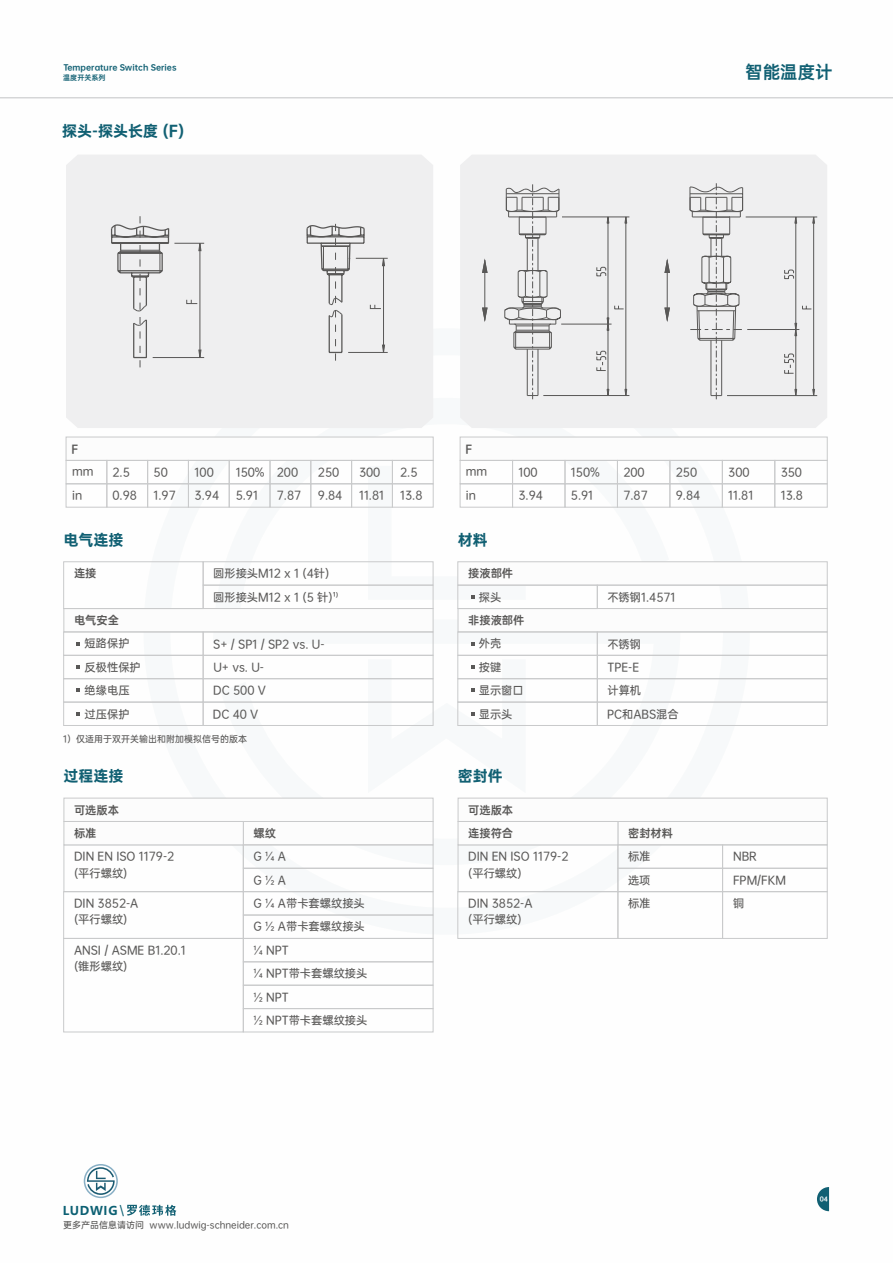
<style>
.page{position:relative;width:893px;height:1263px;background:#fff}
.page>*{position:absolute;margin:0;border:0;box-sizing:border-box;transform-origin:0 0}
.t1{font:17.55px "OPPO Sans B";color:#116073}
.t2{font:15px "OPPO Sans H";color:#116073}
.t3{font:700 12px "Microsoft Ya Hei";letter-spacing:.06em;color:#0c6073}
.t4{font:11.25px/23.4px "OPPO Sans M";color:#595857}
.t5{font:11.25px "OPPO Sans B";color:#595857}
.t6{font:9px "OPPO Sans M";color:#595857}
.t7{font:7.8px "OPPO Sans H";color:#116073}
.t8{font:7.05px "OPPO Sans B";color:#116073}
.t9{font:6px "OPPO Sans H";color:#fff}
.s1{font-family:"Arial";font-weight:400;font-size:15.15px}
</style>
<div class="page">
<hr style="left:0;top:97px;width:893px;height:1px;background:#c9cacb">
<svg style="left:143px;top:436px;width:607px;height:499px"></svg>
<div style="left:66px;top:155px;width:367px;height:273px;background:#efeff0"></div>
<div style="left:460px;top:155px;width:367px;height:273px;background:#efeff0"></div>
<hr style="left:174px;top:243px;width:30px;height:1px;background:#595857">
<hr style="left:153px;top:357px;width:51px;height:1px;background:#595857">
<svg style="left:198px;top:243px;width:4px;height:8px"></svg>
<svg style="left:186px;top:299px;width:12px;height:5px"></svg>
<hr style="left:200px;top:243px;width:1px;height:114px;background:#595857">
<svg style="left:110px;top:215px;width:60px;height:152px"></svg>
<hr style="left:356px;top:258px;width:32px;height:1px;background:#595857">
<hr style="left:348px;top:352px;width:40px;height:1px;background:#595857">
<svg style="left:482px;top:259px;width:6px;height:14px"></svg>
<svg style="left:482px;top:308px;width:6px;height:14px"></svg>
<hr style="left:485px;top:260px;width:1px;height:61px;background:#595857">
<svg style="left:504px;top:184px;width:126px;height:215px"></svg>
<svg style="left:689px;top:183px;width:128px;height:216px"></svg>
<svg style="left:664px;top:259px;width:6px;height:14px"></svg>
<svg style="left:664px;top:308px;width:6px;height:14px"></svg>
<hr style="left:667px;top:260px;width:1px;height:61px;background:#595857">
<svg style="left:198px;top:349px;width:4px;height:8px"></svg>
<svg style="left:305px;top:218px;width:80px;height:143px"></svg>
<svg style="left:66px;top:437px;width:367px;height:70px"></svg>
<svg style="left:460px;top:437px;width:368px;height:70px"></svg>
<svg style="left:457px;top:561px;width:371px;height:165px"></svg>
<svg style="left:63px;top:561px;width:370px;height:165px"></svg>
<svg style="left:63px;top:798px;width:370px;height:234px"></svg>
<svg style="left:457px;top:798px;width:371px;height:141px"></svg>
<svg style="left:817px;top:1187px;width:12px;height:24px"></svg>
<svg style="left:84px;top:1164px;width:34px;height:34px"></svg>
<svg style="left:127px;top:1205px;width:49px;height:11px"></svg>
<p class="t7" style="left:63px;top:63px;width:115px">Temperature Switch Series</p>
<p class="t8" style="left:63px;top:74px;width:44px">温度开关系列</p>
<h2 class="t2" style="left:62px;top:123px;width:124px">探头-探头长度 (F)</h2>
<h1 class="t1" style="left:745px;top:63px;width:89px">智能温度计</h1>
<p class="t5" style="left:72px;top:443px;width:8px">F</p>
<p class="t4" style="left:72px;top:458px;width:23px;line-height:24.6px">mm in</p>
<p class="t4" style="left:112px;top:460px;width:26px">2.5<br>0.98</p>
<p class="t4" style="left:154px;top:460px;width:16px">50</p>
<p class="t4" style="left:195px;top:460px;width:21px">100</p>
<p class="t4" style="left:236px;top:460px;width:64px">150% 200</p>
<p class="t4" style="left:318px;top:460px;width:23px">250</p>
<p class="t4" style="left:359px;top:460px;width:23px">300</p>
<p class="t4" style="left:400px;top:460px;width:19px">2.5</p>
<p class="t4" style="left:154px;top:484px;width:24px">1.97</p>
<p class="t4" style="left:195px;top:484px;width:26px">3.94</p>
<p class="t4" style="left:236px;top:484px;width:24px">5.91</p>
<p class="t4" style="left:277px;top:484px;width:26px">7.87</p>
<p class="t4" style="left:318px;top:484px;width:26px">9.84</p>
<p class="t4" style="left:359px;top:484px;width:27px">11.81</p>
<p class="t4" style="left:400px;top:484px;width:24px">13.8</p>
<p class="t5" style="left:466px;top:443px;width:8px">F</p>
<p class="t4" style="left:466px;top:458px;width:23px;line-height:24.6px">mm in</p>
<p class="t4" style="left:518px;top:460px;width:26px">100<br>3.94</p>
<p class="t4" style="left:571px;top:460px;width:30px">150%</p>
<p class="t4" style="left:623px;top:460px;width:23px">200</p>
<p class="t4" style="left:676px;top:460px;width:23px">250</p>
<p class="t4" style="left:728px;top:460px;width:23px">300</p>
<p class="t4" style="left:781px;top:460px;width:23px">350</p>
<p class="t4" style="left:571px;top:484px;width:24px">5.91</p>
<p class="t4" style="left:623px;top:484px;width:26px">7.87</p>
<p class="t4" style="left:676px;top:484px;width:26px">9.84</p>
<p class="t4" style="left:728px;top:484px;width:27px">11.81</p>
<p class="t4" style="left:781px;top:484px;width:24px">13.8</p>
<h2 class="t2" style="left:64px;top:532px;width:61px">电气连接</h2>
<h2 class="t2" style="left:458px;top:532px;width:31px">材料</h2>
<p class="t5" style="left:74px;top:568px;width:24px">连接</p>
<p class="t4" style="left:213px;top:562px;width:127px">圆形接头M12 x 1 (4针)圆形接头M12 x 1 (5 针)¹⁾</p>
<p class="t5" style="left:74px;top:614px;width:46px">电气安全</p>
<p class="t4" style="left:85px;top:632px;width:58px">短路保护反极性保护绝缘电压过压保护</p>
<p class="t4" style="left:213px;top:632px;width:113px">S+ / SP1 / SP2 vs. U-</p>
<p class="t4" style="left:213px;top:655px;width:52px">U+ vs. U-</p>
<p class="t4" style="left:213px;top:679px;width:55px">DC 500 V<br>DC 40 V</p>
<p class="t5" style="left:468px;top:568px;width:46px">接液部件</p>
<p class="t4" style="left:479px;top:585px;width:24px">探头</p>
<p class="t5" style="left:468px;top:614px;width:58px">非接液部件</p>
<p class="t4" style="left:479px;top:632px;width:46px">外壳<br>按键<br>显示窗口显示头</p>
<p class="t4" style="left:607px;top:585px;width:70px">不锈钢1.4571</p>
<p class="t4" style="left:607px;top:632px;width:35px">不锈钢</p>
<p class="t4" style="left:607px;top:655px;width:33px">TPE-E</p>
<p class="t4" style="left:607px;top:679px;width:73px">计算机<br>PC和ABS混合</p>
<p class="t6" style="left:63px;top:734px;width:185px">1）仅适用于双开关输出和附加模拟信号的版本</p>
<h2 class="t2" style="left:64px;top:769px;width:61px">过程连接</h2>
<p class="t5" style="left:74px;top:804px;width:46px">可选版本</p>
<p class="t4" style="left:74px;top:848px;width:102px;line-height:16.4px">DIN EN ISO 1179-2 (平行螺纹)</p>
<p class="t4" style="left:74px;top:895px;width:66px;line-height:16.4px">DIN 3852-A (平行螺纹)</p>
<p class="t4" style="left:74px;top:942px;width:113px;line-height:16.4px">ANSI / ASME B1.20.1 (锥形螺纹)</p>
<p class="t5" style="left:74px;top:827px;width:24px">标准</p>
<p class="t5" style="left:254px;top:827px;width:24px">螺纹</p>
<p class="t4" style="left:253px;top:845px;width:115px">G ¼ A<br>G ½ A<br>G ¼ A带卡套螺纹接头<br>G ½ A带卡套螺纹接头¼ NPT<br>¼ NPT带卡套螺纹接头½ NPT<br>½ NPT带卡套螺纹接头</p>
<h2 class="t2" style="left:458px;top:769px;width:46px">密封件</h2>
<p class="t5" style="left:468px;top:804px;width:46px">可选版本</p>
<p class="t4" style="left:468px;top:848px;width:102px;line-height:16.4px">DIN EN ISO 1179-2 (平行螺纹)</p>
<p class="t4" style="left:468px;top:895px;width:66px;line-height:16.4px">DIN 3852-A (平行螺纹)</p>
<p class="t5" style="left:468px;top:827px;width:46px">连接符合</p>
<p class="t5" style="left:628px;top:827px;width:46px">密封材料</p>
<p class="t4" style="left:628px;top:845px;width:24px;text-align:justify">标准选项标准</p>
<p class="t4" style="left:733px;top:845px;width:54px">NBR<br>FPM/FKM铜</p>
<p class="t3" style="left:63px;top:1205px;width:63px">LUDWIG <span class="s1">\</span></p>
<p class="t6" style="left:63px;top:1220px;width:227px">更多产品信息请访问 www.ludwig-schneider.com.cn</p>
<p class="t9" style="left:820px;top:1196px;width:10px">04</p>
</div>
